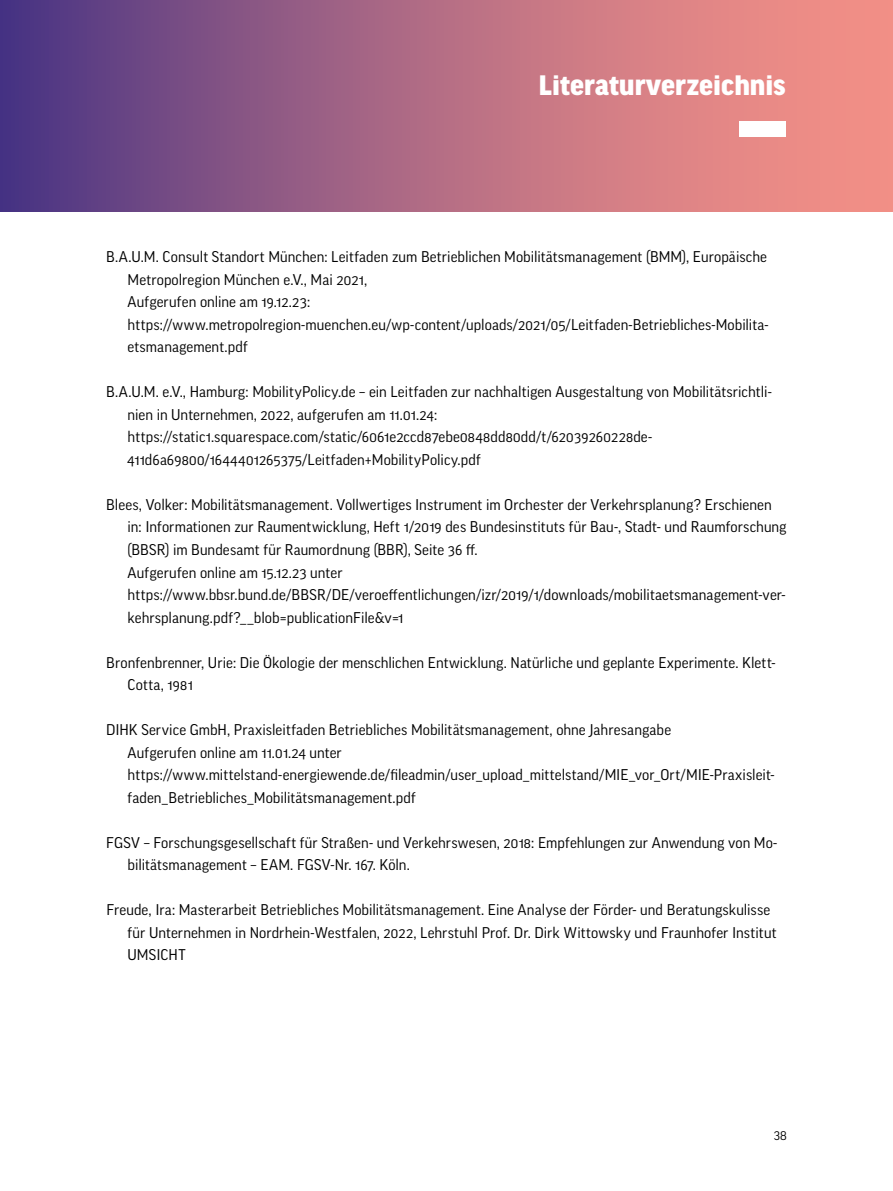
<style>
.page{position:relative;width:893px;height:1191px;background:#fff}
.page>*{position:absolute;margin:0;border:0;box-sizing:border-box;transform-origin:0 0}
.t1{font:900 30px "Good Headline Pro";color:#fff}
.t2{font:15px/22.5px "Good Pro";letter-spacing:.005em;color:#000}
.t3{font:12px "Good Pro";color:#000}
</style>
<div class="page">
<svg style="left:0;top:0;width:893px;height:212px;background:#a86784"></svg>
<div style="left:739px;top:121px;width:47px;height:16px;background:#fff"></div>
<h1 class="t1" style="left:539px;top:71px;width:248px">Literaturverzeichnis</h1>
<p class="t2" style="left:128px;top:246px;width:643px;text-indent:-21px">B.A.U.M. Consult Standort München: Leitfaden zum Betrieblichen Mobilitätsmanagement (BMM), Europäische Metropolregion München e.V., Mai 2021,<br>Aufgerufen online am 19.12.23: https://www.metropolregion-muenchen.eu/wp-content/uploads/2021/05/Leitfaden-Betriebliches-Mobilita&shy;etsmanagement.pdf</p>
<p class="t2" style="left:128px;top:381px;width:646px;text-indent:-21px">B.A.U.M. e.V., Hamburg: MobilityPolicy.de – ein Leitfaden zur nachhaltigen Ausgestaltung von Mobilitätsrichtli&shy;nien in Unternehmen, 2022, aufgerufen am 11.01.24: https://static1.squarespace.com/static/6061e2ccd87ebe0848dd80dd/t/62039260228de-411d6a69800/1644401265375/Leitfaden+MobilityPolicy.pdf</p>
<p class="t2" style="left:128px;top:493px;width:661px;text-indent:-21px">Blees, Volker: Mobilitätsmanagement. Vollwertiges Instrument im Orchester der Verkehrsplanung? Erschienen in: Informationen zur Raumentwicklung, Heft 1/2019 des Bundesinstituts für Bau-, Stadt- und Raumforschung (BBSR) im Bundesamt für Raumordnung (BBR), Seite 36 ff.<br>Aufgerufen online am 15.12.23 unter https://www.bbsr.bund.de/BBSR/DE/veroeffentlichungen/izr/2019/1/downloads/mobilitaetsmanagement-ver&shy;kehrsplanung.pdf?__blob=publicationFile&amp;v=1</p>
<p class="t2" style="left:128px;top:651px;width:649px;text-indent:-21px">Bronfenbrenner, Urie: Die Ökologie der menschlichen Entwicklung. Natürliche und geplante Experimente. Klett-<br>Cotta, 1981</p>
<p class="t2" style="left:128px;top:718px;width:649px;text-indent:-21px">DIHK Service GmbH, Praxisleitfaden Betriebliches Mobilitätsmanagement, ohne Jahresangabe<br>Aufgerufen online am 11.01.24 unter https://www.mittelstand-energiewende.de/fileadmin/user_upload_mittelstand/MIE_vor_Ort/MIE-Praxisleit&shy;faden_Betriebliches_Mobilitätsmanagement.pdf</p>
<p class="t2" style="left:128px;top:831px;width:651px;text-indent:-21px">FGSV – Forschungsgesellschaft für Straßen- und Verkehrswesen, 2018: Empfehlungen zur Anwendung von Mo&shy;bilitätsmanagement – EAM. FGSV-Nr. 167. Köln.</p>
<p class="t2" style="left:128px;top:898px;width:651px;text-indent:-21px">Freude, Ira: Masterarbeit Betriebliches Mobilitätsmanagement. Eine Analyse der Förder- und Beratungskulisse für Unternehmen in Nordrhein-Westfalen, 2022, Lehrstuhl Prof. Dr. Dirk Wittowsky und Fraunhofer Institut<br>UMSICHT</p>
<p class="t3" style="left:774px;top:1129px;width:14px">38</p>
</div>
